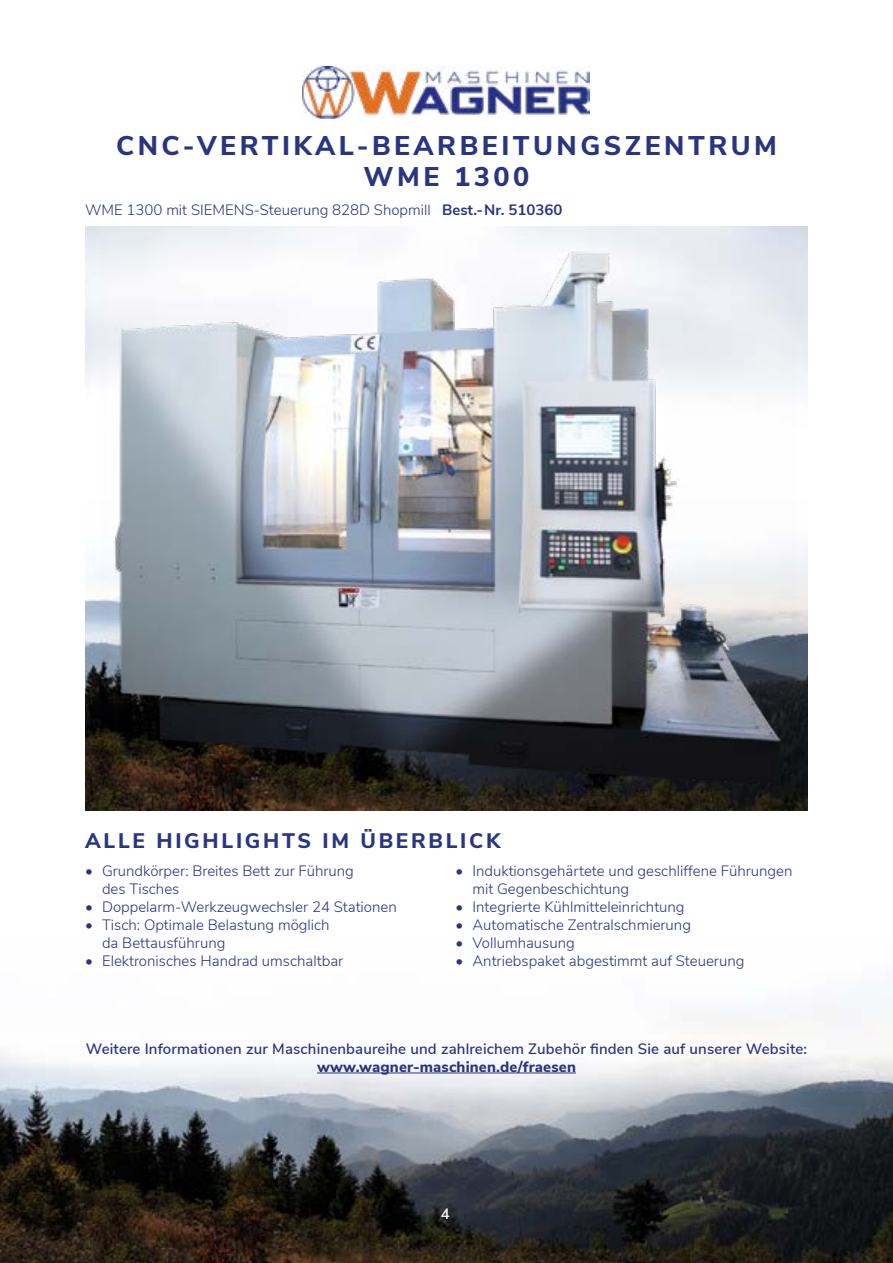
<style>
.page{position:relative;width:893px;height:1263px;background:#fff}
.page>*{position:absolute;margin:0;border:0;box-sizing:border-box;transform-origin:0 0}
.t1{font:800 27px/31.5px "Nunito Sans";letter-spacing:.13em;color:#283583;text-align:center}
.t2{font:800 21px "Nunito Sans";letter-spacing:.13em;color:#283583}
.t3{font:300 15px/18px "Nunito Sans";color:#283583}
.t4{font:600 15px "Nunito Sans";letter-spacing:.01em;color:#283583}
.t5{font:800 15px "Nunito Sans";letter-spacing:.01em;color:#29347c}
.t6{font:600 15px "Nunito Sans";color:#fff}
.s1{font-weight:700}
</style>
<div class="page">
<img style="left:0;top:810px;width:893px;height:453px">
<hr style="left:317px;top:1072px;width:259px;height:1px;background:#29347c">
<img style="left:303px;top:67px;width:287px;height:51px">
<img style="left:85px;top:226px;width:723px;height:584px">
<img style="left:101px;top:239px;width:695px;height:546px">
<h1 class="t1" style="left:116px;top:128px;width:662px">CNC-VERTIKAL-BEARBEITUNGSZENTRUM<br>WME 1300</h1>
<p class="t3" style="left:85px;top:200px;width:479px">WME 1300 mit SIEMENS-Steuerung 828D Shopmill <span class="s1">Best.-Nr. 510360</span></p>
<h2 class="t2" style="left:85px;top:826px;width:417px">ALLE HIGHLIGHTS IM ÜBERBLICK</h2>
<p class="t3" style="left:102px;top:861px;width:253px;text-indent:-17px">• Grundkörper: Breites Bett zur Führung des Tisches</p>
<p class="t3" style="left:85px;top:897px;width:313px">• Doppelarm-Werkzeugwechsler 24 Stationen</p>
<p class="t3" style="left:102px;top:915px;width:229px;text-indent:-17px">• Tisch: Optimale Belastung möglich da Bettausführung</p>
<p class="t3" style="left:85px;top:951px;width:260px">• Elektronisches Handrad umschaltbar</p>
<p class="t3" style="left:472px;top:861px;width:321px;text-indent:-17px">• Induktionsgehärtete und geschliffene Führungen mit Gegenbeschichtung</p>
<p class="t3" style="left:455px;top:897px;width:231px">• Integrierte Kühlmitteleinrichtung</p>
<p class="t3" style="left:455px;top:915px;width:237px">• Automatische Zentralschmierung</p>
<p class="t3" style="left:455px;top:933px;width:121px">• Vollumhausung</p>
<p class="t3" style="left:455px;top:951px;width:290px">• Antriebspaket abgestimmt auf Steuerung</p>
<p class="t4" style="left:86px;top:1038px;width:723px">Weitere Informationen zur Maschinenbaureihe und zahlreichem Zubehör finden Sie auf unserer Website:</p>
<p class="t5" style="left:317px;top:1055px;width:260px">www.wagner-maschinen.de/fraesen</p>
<p class="t6" style="left:441px;top:1202px;width:10px">4</p>
</div>
